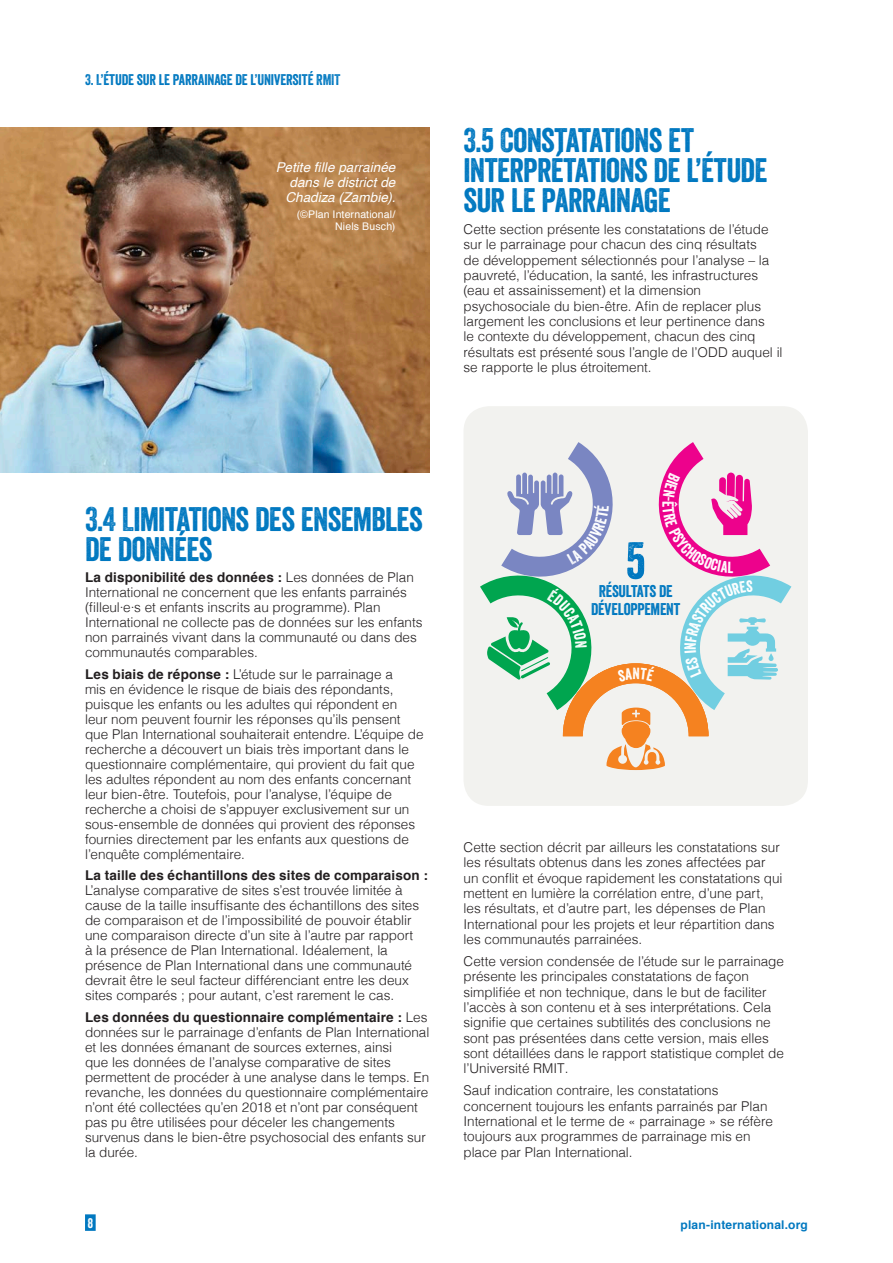
<style>
.page{position:relative;width:893px;height:1263px;background:#fff}
.page>*{position:absolute;margin:0;border:0;box-sizing:border-box;transform-origin:0 0}
.key_findings_kop{font:50.4px "Veneer";color:#0078c0}
.bodykop{font:33px/30px "Veneer";letter-spacing:-.02em;color:#0078c0}
.key_findings_kop-2{font:16.5px/18px "Veneer";letter-spacing:-.015em;color:#0078c0;text-align:center}
._5reesults{font:15.75px "Veneer";color:#fff}
.t1{font:15px "Veneer";letter-spacing:-.01em;color:#0078c0}
.body{font:300 13.5px/15px "Helvetica";color:#231f20}
.PHOTO{font:italic 13.5px/15px "Helvetica";letter-spacing:.005em;color:#fff;text-align:right}
.t2{font:13.5px "Veneer";color:#fff}
.t3{font:700 12px "Helvetica";letter-spacing:.015em;color:#0078c0}
.copyright{font:10.5px/12px "Helvetica";letter-spacing:.015em;color:#fff;text-align:right}
.s1{font-weight:700}
</style>
<div class="page">
<div style="left:85px;top:1214px;width:11px;height:17px;background:#0078c0"></div>
<div style="left:463px;top:406px;width:345px;height:400px;background:#f2f2ef;border-radius:26px"></div>
<img style="left:0;top:128px;width:429px;height:344px">
<hr style="left:892px;top:0;width:1px;height:1263px;background:#f5f5f2">
<svg style="left:480px;top:442px;width:312px;height:328px"></svg>
<p class="t1" style="left:85px;top:71px;width:257px">3. L’ÉTUDE SUR LE PARRAINAGE DE L’UNIVERSITÉ RMIT</p>
<p class="PHOTO" style="left:276px;top:160px;width:121px">Petite fille parrainée dans le district de<br>Chadiza (Zambie).</p>
<p class="copyright" style="left:297px;top:209px;width:100px">(©Plan International/<br>Niels Busch)</p>
<p class="bodykop" style="left:463px;top:125px;width:305px">3.5 CONSTATATIONS ET<br>INTERPRÉTATIONS DE L’ÉTUDE<br>SUR LE PARRAINAGE</p>
<p class="body" style="left:463px;top:220px;width:321px;line-height:15.5px">Cette section présente les constatations de l’étude sur le parrainage pour chacun des cinq résultats<br>de développement sélectionnés pour l’analyse – la pauvreté, l’éducation, la santé, les infrastructures (eau et assainissement) et la dimension psychosociale du bien-être. Afin de replacer plus largement les conclusions et leur pertinence dans<br>le contexte du développement, chacun des cinq résultats est présenté sous l’angle de l’ODD auquel il se rapporte le plus étroitement.</p>
<p class="bodykop" style="left:85px;top:504px;width:339px">3.4 LIMITATIONS DES ENSEMBLES<br>DE DONNÉES</p>
<p class="body" style="left:85px;top:569px;width:339px"><span class="s1">La disponibilité des données :</span> Les données de Plan International ne concernent que les enfants parrainés (filleul·e·s et enfants inscrits au programme). Plan International ne collecte pas de données sur les enfants non parrainés vivant dans la communauté ou dans des communautés comparables.</p>
<p class="body" style="left:85px;top:666px;width:340px"><span class="s1">Les biais de réponse :</span> L’étude sur le parrainage a<br>mis en évidence le risque de biais des répondants, puisque les enfants ou les adultes qui répondent en<br>leur nom peuvent fournir les réponses qu’ils pensent que Plan International souhaiterait entendre. L’équipe de recherche a découvert un biais très important dans le questionnaire complémentaire, qui provient du fait que les adultes répondent au nom des enfants concernant leur bien-être. Toutefois, pour l’analyse, l’équipe de recherche a choisi de s’appuyer exclusivement sur un sous-ensemble de données qui provient des réponses fournies directement par les enfants aux questions de l’enquête complémentaire.</p>
<p class="body" style="left:85px;top:867px;width:344px"><span class="s1">La taille des échantillons des sites de comparaison :<br></span>L’analyse comparative de sites s’est trouvée limitée à cause de la taille insuffisante des échantillons des sites de comparaison et de l’impossibilité de pouvoir établir une comparaison directe d’un site à l’autre par rapport<br>à la présence de Plan International. Idéalement, la présence de Plan International dans une communauté devrait être le seul facteur différenciant entre les deux sites comparés ; pour autant, c’est rarement le cas.</p>
<p class="body" style="left:85px;top:1008px;width:346px"><span class="s1">Les données du questionnaire complémentaire :</span> Les données sur le parrainage d’enfants de Plan International et les données émanant de sources externes, ainsi<br>que les données de l’analyse comparative de sites permettent de procéder à une analyse dans le temps. En revanche, les données du questionnaire complémentaire n’ont été collectées qu’en 2018 et n’ont par conséquent pas pu être utilisées pour déceler les changements survenus dans le bien-être psychosocial des enfants sur la durée.</p>
<p class="t2" style="left:88px;top:1215px;width:7px">8</p>
<p class="_5reesults" style="left:678px;top:501px;width:8px;rotate:90deg">Ê</p>
<p class="key_findings_kop" style="left:626px;top:530px;width:21px">5</p>
<p class="key_findings_kop-2" style="left:591px;top:582px;width:91px">RÉSULTATS DE<br>DÉVELOPPEMENT</p>
<p class="body" style="left:463px;top:838px;width:321px;line-height:15.5px">Cette section décrit par ailleurs les constatations sur les résultats obtenus dans les zones affectées par un conflit et évoque rapidement les constatations qui mettent en lumière la corrélation entre, d’une part, les résultats, et d’autre part, les dépenses de Plan International pour les projets et leur répartition dans les communautés parrainées.</p>
<p class="body" style="left:463px;top:952px;width:322px;line-height:15.5px">Cette version condensée de l’étude sur le parrainage présente les principales constatations de façon simplifiée et non technique, dans le but de faciliter l’accès à son contenu et à ses interprétations. Cela signifie que certaines subtilités des conclusions ne sont pas présentées dans cette version, mais elles sont détaillées dans le rapport statistique complet de l’Université RMIT.</p>
<p class="body" style="left:463px;top:1082px;width:311px;line-height:15.5px">Sauf indication contraire, les constatations concernent toujours les enfants parrainés par Plan International et le terme de « parrainage » se réfère toujours aux programmes de parrainage mis en place par Plan International.</p>
<p class="t3" style="left:680px;top:1215px;width:129px">plan-international.org</p>
</div>
